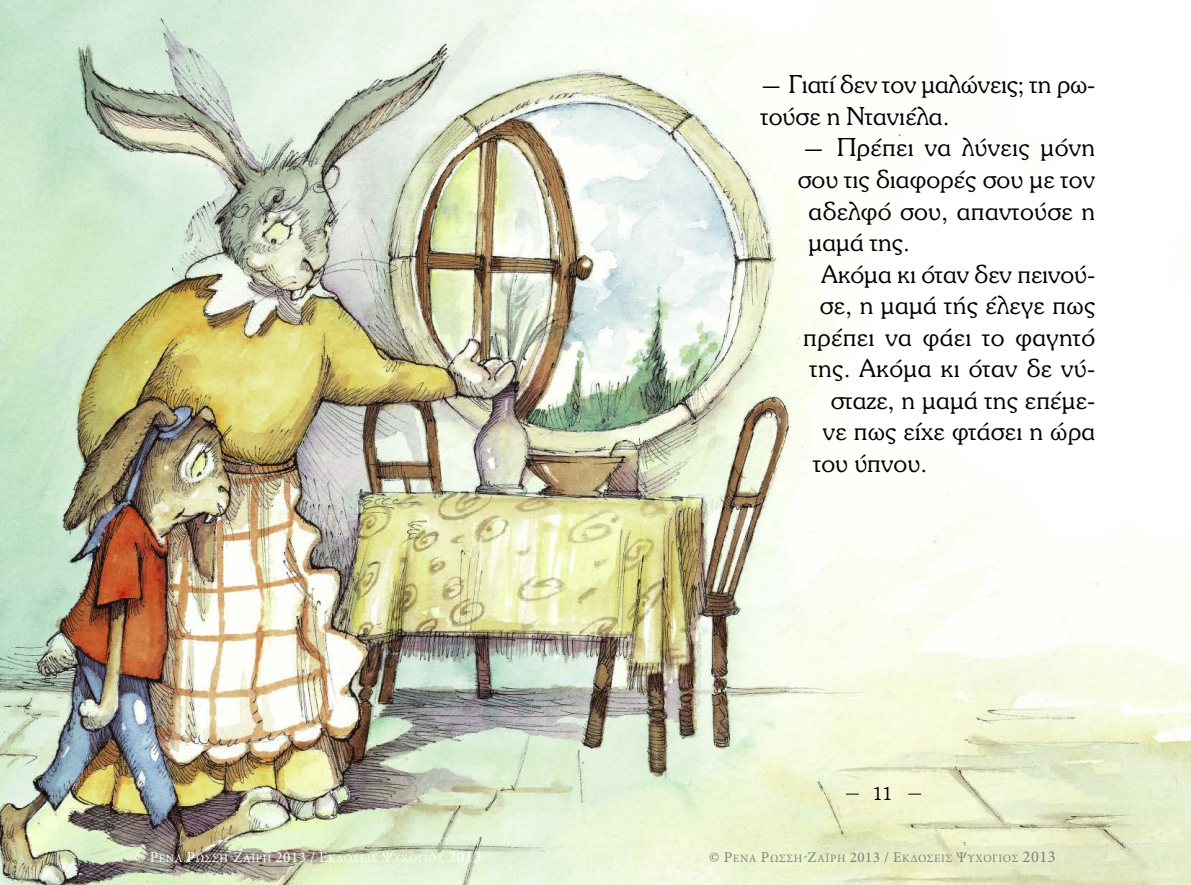
<style>
.page{position:relative;width:1191px;height:885px;background:#fff}
.page>*{position:absolute;margin:0;border:0;box-sizing:border-box;transform-origin:0 0}
.t1{font:300 27px/31.5px "UB Souvenir";letter-spacing:.005em;color:#000}
.t2{font:300 19.5px "UB Souvenir";color:#000}
.t3{font:11.25px "Minion Pro";letter-spacing:.045em;color:#fff}
.t4{font:11.25px "Minion Pro";letter-spacing:.045em;color:#808080}
.s1{font-size:15px}
.s2{font-size:16.5px}
</style>
<div class="page">
<img style="left:0;top:0;width:1191px;height:884px">
<svg style="left:846px;top:793px;width:12px;height:1px"></svg>
<svg style="left:908px;top:793px;width:13px;height:1px"></svg>
<p class="t1" style="left:758px;top:69px;width:338px">— Γιατί δεν τον µαλώνεις; τη ρω&shy;τούσε η Ντανιέλα.</p>
<p class="t1" style="left:801px;top:132px;width:295px">— Πρέπει να λύνεις µόνη</p>
<p class="t1" style="left:797px;top:164px;width:299px">σου τις διαφορές σου µε τον</p>
<p class="t1" style="left:808px;top:195px;width:288px">αδελφό σου, απαντούσε η</p>
<p class="t1" style="left:808px;top:227px;width:103px">µαµά της.</p>
<p class="t1" style="left:821px;top:258px;width:275px">Ακόµα κι όταν δεν πεινού-</p>
<p class="t1" style="left:820px;top:290px;width:277px">σε, η µαµά τής έλεγε πως</p>
<p class="t1" style="left:803px;top:321px;width:294px">πρέπει να φάει το φαγητό</p>
<p class="t1" style="left:810px;top:353px;width:287px">της. Ακόµα κι όταν δε νύ-</p>
<p class="t1" style="left:831px;top:384px;width:266px">σταζε, η µαµά της επέµε-</p>
<p class="t1" style="left:823px;top:416px;width:274px">νε πως είχε φτάσει η ώρα</p>
<p class="t1" style="left:813px;top:447px;width:115px">του ύπνου.</p>
<p class="t2" style="left:872px;top:783px;width:21px">11</p>
<p class="t3" style="left:135px;top:853px;width:348px"><span class="s1">© Ρ</span>ενα <span class="s1">Ρ</span>ωσση<span class="s1">-Ζ</span>αϊΡη <span class="s1">2013 / ε</span>κδοσεισ <span class="s1">Ψ</span>υχογιοσ <span class="s2">2013</span></p>
<p class="t4" style="left:709px;top:853px;width:348px"><span class="s1">© Ρ</span>ενα <span class="s1">Ρ</span>ωσση<span class="s1">-Ζ</span>αϊΡη <span class="s1">2013 / ε</span>κδοσεισ <span class="s1">Ψ</span>υχογιοσ <span class="s2">2013</span></p>
</div>
